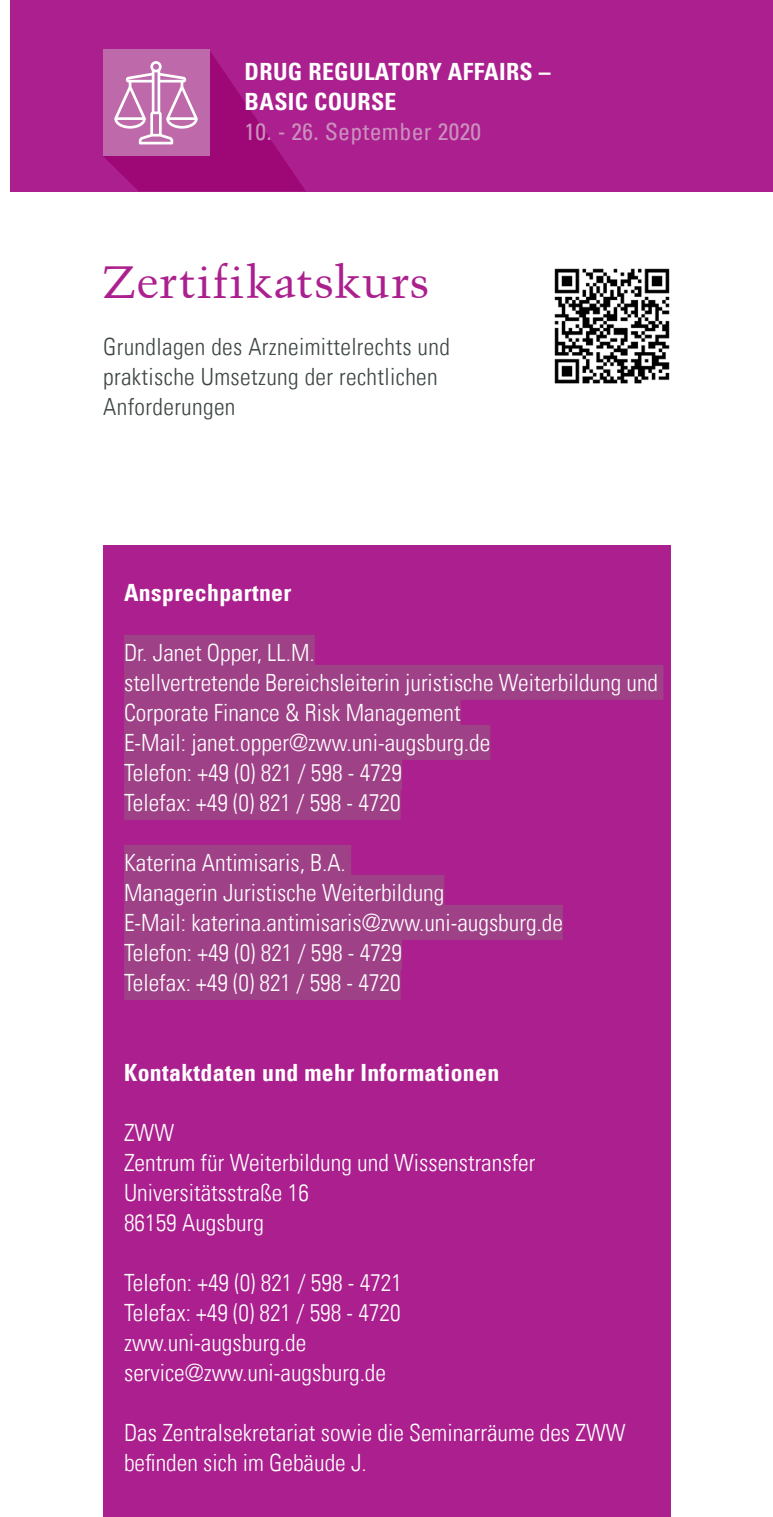
<style>
.page{position:relative;width:773px;height:1517px;background:#fff}
.page>*{position:absolute;margin:0;border:0;box-sizing:border-box;transform-origin:0 0}
.t1{font:45px "Trump Mediaeval Roman";letter-spacing:.02em;color:#ab208e}
.t2{font:300 condensed 23.75px/30px "Univers LT";color:#fff}
.t3{font:700 condensed 23.75px "Univers LT";letter-spacing:.015em;color:#fff}
.t4{font:300 condensed 23.75px/30px "Univers LT";letter-spacing:.015em;color:#3d4743}
.t5{font:condensed 23.75px "Univers LT";letter-spacing:.015em;color:#cc90bf}
</style>
<div class="page">
<div style="left:11px;top:0;width:761px;height:191px;background:#ab208e"></div>
<svg style="left:103px;top:51px;width:203px;height:140px"></svg>
<div style="left:103px;top:546px;width:567px;height:971px;background:#ab208e"></div>
<div style="left:124px;top:635px;width:191px;height:35px;background:#9f4187"></div>
<div style="left:124px;top:665px;width:539px;height:35px;background:#9f4187"></div>
<div style="left:124px;top:695px;width:336px;height:35px;background:#9f4187"></div>
<div style="left:124px;top:725px;width:366px;height:35px;background:#9f4187"></div>
<div style="left:124px;top:755px;width:278px;height:35px;background:#9f4187"></div>
<div style="left:124px;top:785px;width:276px;height:35px;background:#9f4187"></div>
<div style="left:124px;top:845px;width:227px;height:35px;background:#9f4187"></div>
<div style="left:124px;top:875px;width:320px;height:35px;background:#9f4187"></div>
<div style="left:124px;top:905px;width:439px;height:35px;background:#9f4187"></div>
<div style="left:124px;top:935px;width:278px;height:35px;background:#9f4187"></div>
<div style="left:124px;top:965px;width:276px;height:35px;background:#9f4187"></div>
<img style="left:554px;top:268px;width:116px;height:116px">
<p class="t3" style="left:244px;top:57px;width:307px">DRUG REGULATORY AFFAIRS –</p>
<p class="t3" style="left:244px;top:87px;width:153px">BASIC COURSE</p>
<p class="t5" style="left:244px;top:116px;width:238px">10. - 26. September 2020</p>
<p class="t1" style="left:103px;top:254px;width:328px">Zertifikatskurs</p>
<p class="t4" style="left:103px;top:331px;width:348px">Grundlagen des Arzneimittelrechts und praktische Umsetzung der rechtlichen<br>Anforderungen</p>
<p class="t3" style="left:124px;top:578px;width:169px">Ansprechpartner</p>
<p class="t2" style="left:124px;top:638px;width:192px">Dr. Janet Opper, LL.M.</p>
<p class="t2" style="left:124px;top:668px;width:535px">stellvertretende Bereichsleiterin juristische Weiterbildung und<br>Corporate Finance &amp; Risk Management</p>
<p class="t2" style="left:124px;top:728px;width:367px">E-Mail: janet.opper@zww.uni-augsburg.de</p>
<p class="t2" style="left:124px;top:758px;width:279px">Telefon: +49 (0) 821 / 598 - 4729</p>
<p class="t2" style="left:124px;top:788px;width:278px">Telefax: +49 (0) 821 / 598 - 4720</p>
<p class="t2" style="left:124px;top:848px;width:223px">Katerina Antimisaris, B.A.</p>
<p class="t2" style="left:124px;top:878px;width:322px">Managerin Juristische Weiterbildung</p>
<p class="t2" style="left:124px;top:908px;width:440px">E-Mail: katerina.antimisaris@zww.uni-augsburg.de</p>
<p class="t2" style="left:124px;top:938px;width:279px">Telefon: +49 (0) 821 / 598 - 4729</p>
<p class="t2" style="left:124px;top:968px;width:278px">Telefax: +49 (0) 821 / 598 - 4720</p>
<p class="t3" style="left:124px;top:1058px;width:376px">Kontaktdaten und mehr Informationen</p>
<p class="t2" style="left:124px;top:1118px;width:413px">ZWW<br>Zentrum für Weiterbildung und Wissenstransfer</p>
<p class="t2" style="left:124px;top:1178px;width:186px">Universitätsstraße 16</p>
<p class="t2" style="left:124px;top:1208px;width:141px">86159 Augsburg</p>
<p class="t2" style="left:124px;top:1268px;width:279px">Telefon: +49 (0) 821 / 598 - 4721</p>
<p class="t2" style="left:124px;top:1298px;width:278px">Telefax: +49 (0) 821 / 598 - 4720 zww.uni-augsburg.de</p>
<p class="t2" style="left:124px;top:1358px;width:263px">service@zww.uni-augsburg.de</p>
<p class="t2" style="left:124px;top:1418px;width:503px">Das Zentralsekretariat sowie die Seminarräume des ZWW befinden sich im Gebäude J.</p>
</div>
